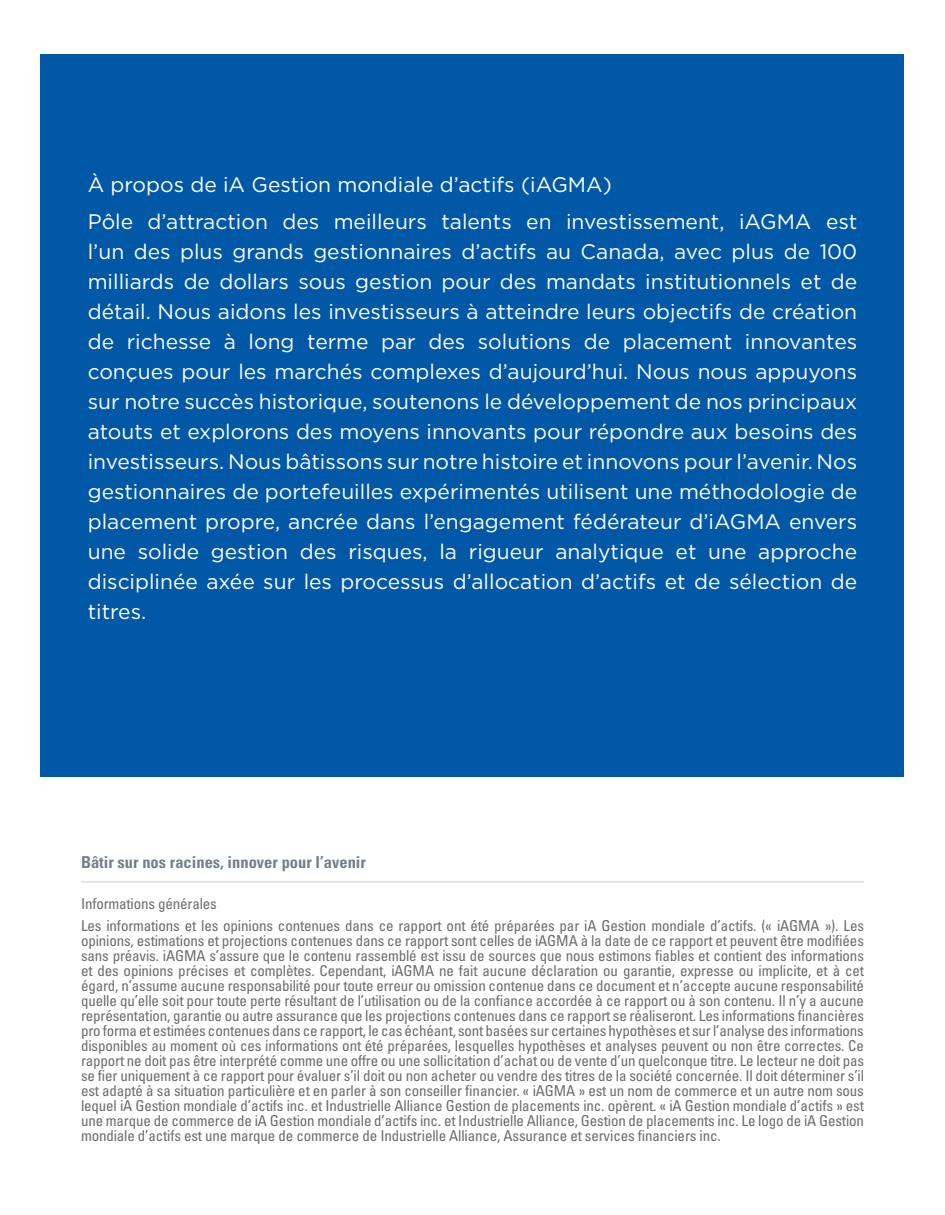
<style>
.page{position:relative;width:945px;height:1215px;background:#fff}
.page>*{position:absolute;margin:0;border:0;box-sizing:border-box;transform-origin:0 0}
.p_-_CTA{font:21px/30px "Gotham";color:#fff;text-align:justify}
.t1{font:700 condensed 16.5px "Univers LT Pro";color:#727f8a}
.t2{font:condensed 15px/15px "Univers LT Pro";letter-spacing:-.01em;color:#6c6d70}
</style>
<div class="page">
<hr style="left:81px;top:882px;width:783px;height:1px;background:#cacfd5">
<div style="left:40px;top:54px;width:864px;height:723px;background:#0158a6"></div>
<p class="p_-_CTA" style="left:88px;top:169px;width:526px">À propos de iA Gestion mondiale d’actifs (iAGMA)</p>
<p class="p_-_CTA" style="left:88px;top:206px;width:771px">Pôle d’attraction des meilleurs talents en investissement, iAGMA est l’un des plus grands gestionnaires d’actifs au Canada, avec plus de 100 milliards de dollars sous gestion pour des mandats institutionnels et de détail. Nous aidons les investisseurs à atteindre leurs objectifs de création de richesse à long terme par des solutions de placement innovantes conçues pour les marchés complexes d’aujourd’hui. Nous nous appuyons sur notre succès historique, soutenons le développement de nos principaux atouts et explorons des moyens innovants pour répondre aux besoins des investisseurs. Nous bâtissons sur notre histoire et innovons pour l’avenir. Nos gestionnaires de portefeuilles expérimentés utilisent une méthodologie de placement propre, ancrée dans l’engagement fédérateur d’iAGMA envers une solide gestion des risques, la rigueur analytique et une approche disciplinée axée sur les processus d’allocation d’actifs et de sélection de titres.</p>
<p class="t1" style="left:81px;top:852px;width:287px">Bâtir sur nos racines, innover pour l’avenir</p>
<p class="t2" style="left:81px;top:892px;width:785px;line-height:21.8px">Informations générales<br>Les informations et les opinions contenues dans ce rapport ont été préparées par iA Gestion mondiale d’actifs. (« iAGMA »). Les</p>
<p class="t2" style="left:81px;top:932px;width:785px;text-align:justify">opinions, estimations et projections contenues dans ce rapport sont celles de iAGMA à la date de ce rapport et peuvent être modifiées sans préavis. iAGMA s’assure que le contenu rassemblé est issu de sources que nous estimons fiables et contient des informations et des opinions précises et complètes. Cependant, iAGMA ne fait aucune déclaration ou garantie, expresse ou implicite, et à cet égard, n’assume aucune responsabilité pour toute erreur ou omission contenue dans ce document et n’accepte aucune responsabilité quelle qu’elle soit pour toute perte résultant de l’utilisation ou de la confiance accordée à ce rapport ou à son contenu. Il n’y a aucune représentation, garantie ou autre assurance que les projections contenues dans ce rapport se réaliseront. Les informations financières pro forma et estimées contenues dans ce rapport, le cas échéant, sont basées sur certaines hypothèses et sur l’analyse des informations disponibles au moment où ces informations ont été préparées, lesquelles hypothèses et analyses peuvent ou non être correctes. Ce rapport ne doit pas être interprété comme une offre ou une sollicitation d’achat ou de vente d’un quelconque titre. Le lecteur ne doit pas se fier uniquement à ce rapport pour évaluer s’il doit ou non acheter ou vendre des titres de la société concernée. Il doit déterminer s’il est adapté à sa situation particulière et en parler à son conseiller financier. « iAGMA » est un nom de commerce et un autre nom sous lequel iA Gestion mondiale d’actifs inc. et Industrielle Alliance Gestion de placements inc. opèrent. « iA Gestion mondiale d’actifs » est une marque de commerce de iA Gestion mondiale d’actifs inc. et Industrielle Alliance, Gestion de placements inc. Le logo de iA Gestion mondiale d’actifs est une marque de commerce de Industrielle Alliance, Assurance et services financiers inc.</p>
</div>
